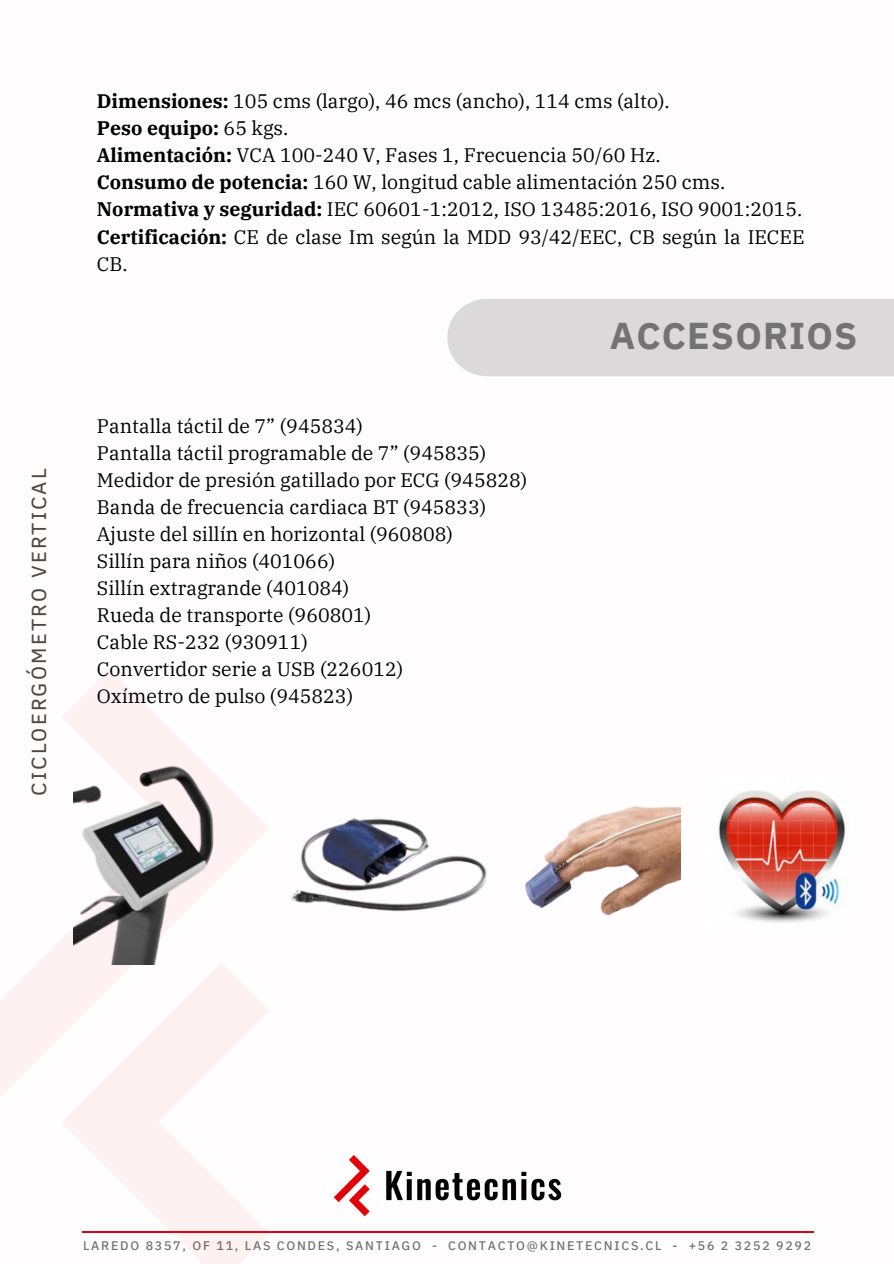
<style>
.page{position:relative;width:894px;height:1264px;background:#fff}
.page>*{position:absolute;margin:0;border:0;box-sizing:border-box;transform-origin:0 0}
.t1{font:700 37.2px "IBM Plex Sans";letter-spacing:.03em;color:#737373}
.t2{font:21.15px "Clear Sans";letter-spacing:.1em;color:#4d4a46}
.t3{font:19.5px/27px "IBM Plex Serif";color:#000}
.t4{font:500 12.45px "IBM Plex Sans Hebrew";letter-spacing:.14em;color:#737373}
.s1{font-weight:700}
</style>
<div class="page">
<img style="left:317px;top:1155px;width:260px;height:77px">
<hr style="left:82px;top:1230px;width:731px;height:1px;background:#e0030e">
<svg style="left:0;top:669px;width:198px;height:428px"></svg>
<svg style="left:61px;top:962px;width:209px;height:301px"></svg>
<div style="left:447px;top:299px;width:446px;height:77px;background:#dbd9d9"></div>
<img style="left:74px;top:757px;width:196px;height:207px">
<img style="left:291px;top:818px;width:196px;height:94px">
<img style="left:525px;top:806px;width:155px;height:110px">
<img style="left:718px;top:790px;width:128px;height:133px">
<p class="t2" style="left:23px;top:795px;width:329px;rotate:-90deg">CICLOERGÓMETRO VERTICAL</p>
<p class="t3" style="left:97px;top:87px;width:709px"><span class="s1">Dimensiones:</span> 105 cms (largo), 46 mcs (ancho), 114 cms (alto).<br><span class="s1">Peso equipo:</span> 65 kgs.<br><span class="s1">Alimentación:</span> VCA 100-240 V, Fases 1, Frecuencia 50/60 Hz.<br><span class="s1">Consumo de potencia:</span> 160 W, longitud cable alimentación 250 cms.<br><span class="s1">Normativa y seguridad:</span> IEC 60601-1:2012, ISO 13485:2016, ISO 9001:2015.<br><span class="s1">Certificación:</span> CE de clase Im según la MDD 93/42/EEC, CB según la IECEE CB.</p>
<p class="t3" style="left:97px;top:412px;width:432px">Pantalla táctil de 7” (945834)<br>Pantalla táctil programable de 7” (945835)<br>Medidor de presión gatillado por ECG (945828)<br>Banda de frecuencia cardiaca BT (945833)<br>Ajuste del sillín en horizontal (960808)<br>Sillín para niños (401066)<br>Sillín extragrande (401084)<br>Rueda de transporte (960801)<br>Cable RS-232 (930911)<br>Convertidor serie a USB (226012)<br>Oxímetro de pulso (945823)</p>
<h1 class="t1" style="left:609px;top:311px;width:249px">ACCESORIOS</h1>
<p class="t4" style="left:83px;top:1236px;width:729px">LAREDO 8357, OF 11, LAS CONDES, SANTIAGO - CONTACTO@KINETECNICS.CL - +56 2 3252 9292</p>
</div>
